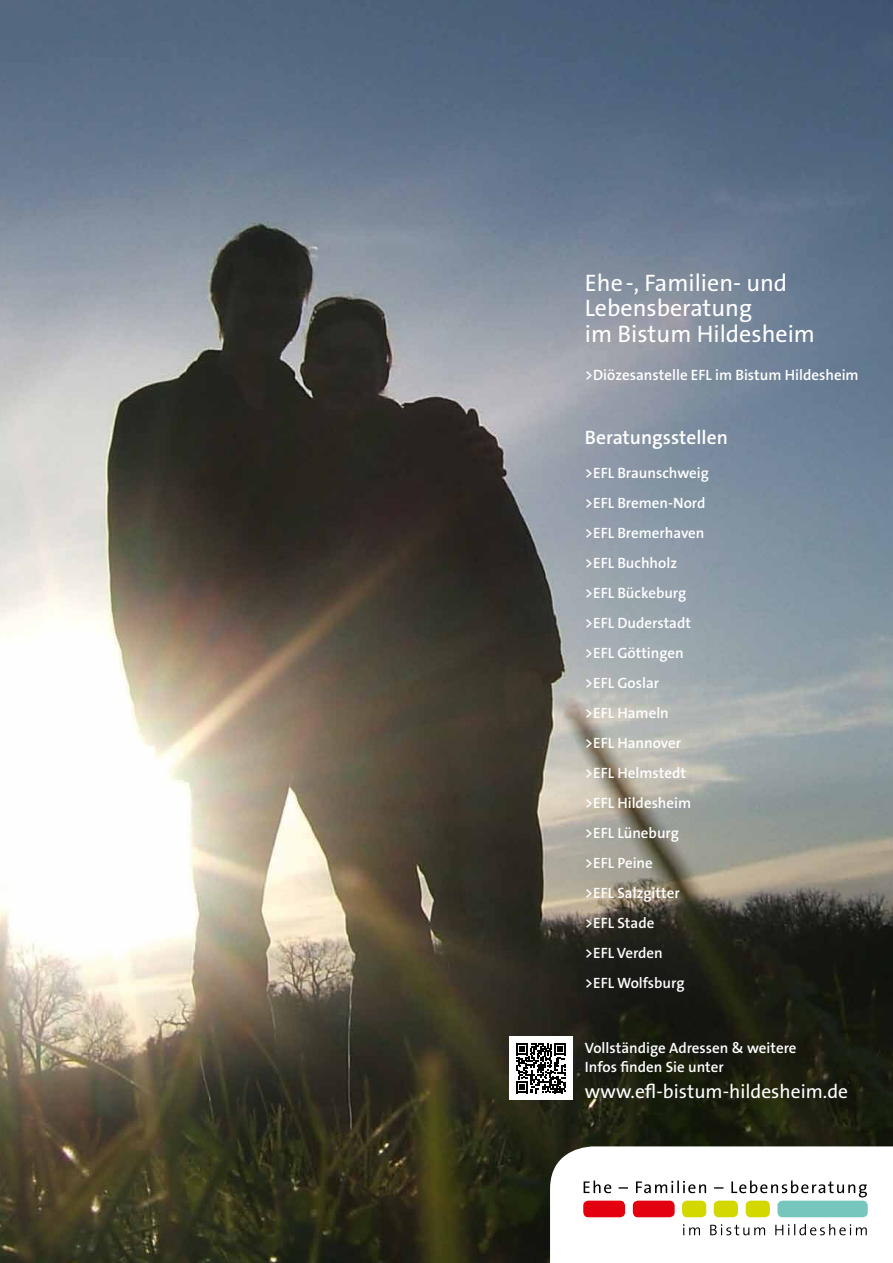
<style>
.page{position:relative;width:893px;height:1263px;background:#fff}
.page>*{position:absolute;margin:0;border:0;box-sizing:border-box;transform-origin:0 0}
.t1{font:24px/25.5px "The Sans B5 Plain";color:#fff}
.t2{font:19.5px "The Sans B5 Plain";color:#fff}
.t3{font:600 19.5px "The Sans B6";color:#fff}
.t4{font:600 15px/30px "The Sans B6";color:#fff}
</style>
<div class="page">
<img style="left:0;top:0;width:893px;height:1263px">
<div style="left:509px;top:1036px;width:64px;height:64px;background:#fff"></div>
<svg style="left:516px;top:1043px;width:50px;height:50px"></svg>
<svg style="left:550px;top:1146px;width:343px;height:117px"></svg>
<div style="left:583px;top:1200px;width:42px;height:17px;background:#e3000f;border-radius:5px"></div>
<div style="left:633px;top:1200px;width:42px;height:17px;background:#e3000f;border-radius:5px"></div>
<div style="left:682px;top:1200px;width:24px;height:17px;background:#d3d800;border-radius:5px"></div>
<div style="left:746px;top:1200px;width:24px;height:17px;background:#d3d800;border-radius:5px"></div>
<div style="left:714px;top:1200px;width:24px;height:17px;background:#d3d800;border-radius:5px"></div>
<div style="left:777px;top:1200px;width:91px;height:17px;background:#77c6be;border-radius:5px"></div>
<h1 class="t1" style="left:585px;top:271px;width:232px">Ehe-, Familien- und<br>Lebensberatung<br>im Bistum Hildesheim</h1>
<p class="t4" style="left:585px;top:360px;width:275px">&gt;Diözesanstelle EFL im Bistum Hildesheim</p>
<h2 class="t3" style="left:585px;top:427px;width:144px">Beratungsstellen</h2>
<p class="t4" style="left:585px;top:459px;width:125px">&gt;EFL Braunschweig &gt;EFL Bremen-Nord &gt;EFL Bremerhaven &gt;EFL Buchholz &gt;EFL Bückeburg &gt;EFL Duderstadt &gt;EFL Göttingen &gt;EFL Goslar<br>&gt;EFL Hameln<br>&gt;EFL Hannover &gt;EFL Helmstedt &gt;EFL Hildesheim &gt;EFL Lüneburg &gt;EFL Peine<br>&gt;EFL Salzgitter &gt;EFL Stade<br>&gt;EFL Verden<br>&gt;EFL Wolfsburg</p>
<p class="t4" style="left:585px;top:1038px;width:213px;line-height:19.5px">Vollständige Adressen &amp; weitere<br>Infos finden Sie unter</p>
<h2 class="t2" style="left:585px;top:1081px;width:265px">www.efl-bistum-hildesheim.de</h2>
</div>
